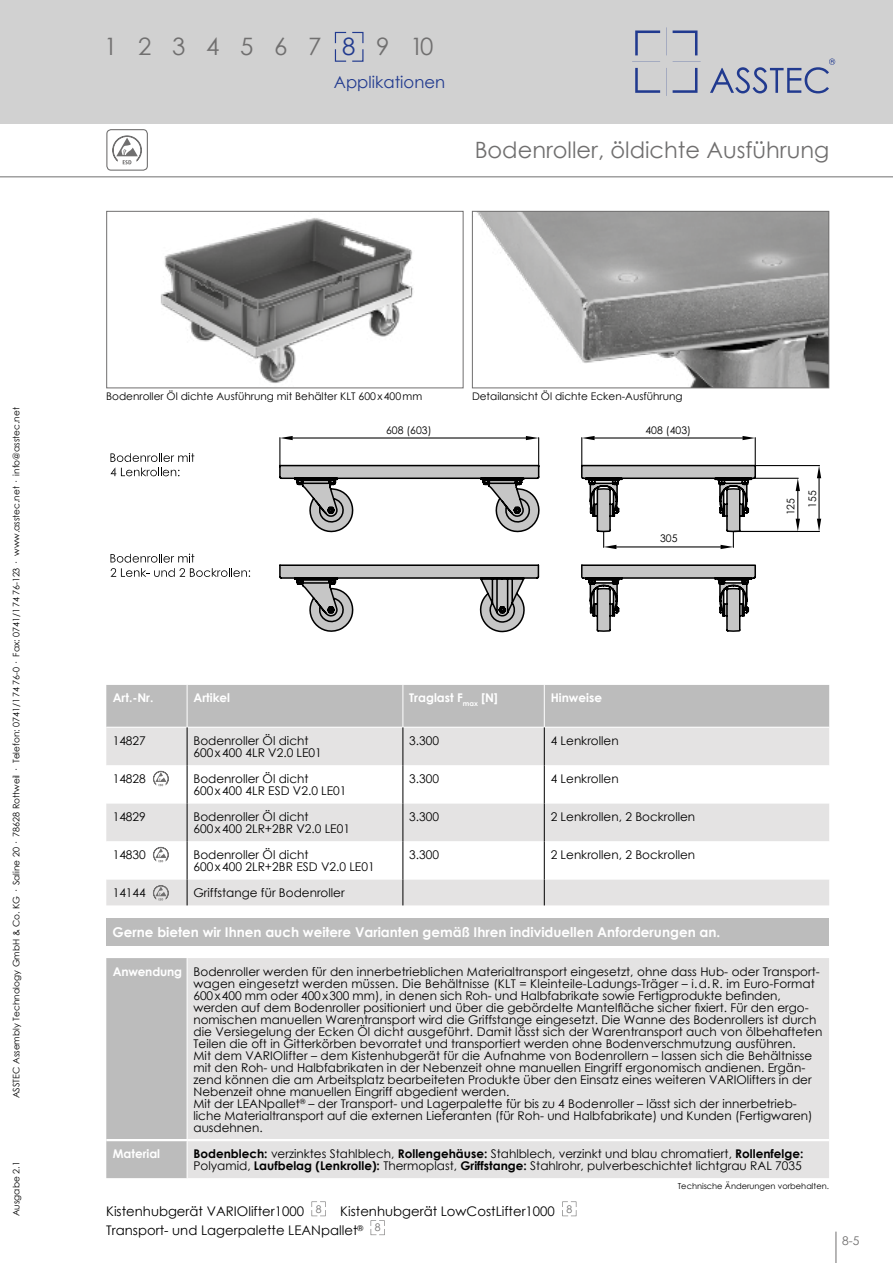
<style>
.page{position:relative;width:893px;height:1263px;background:#fff}
.page>*{position:absolute;margin:0;border:0;box-sizing:border-box;transform-origin:0 0}
.t1{font:24px "Century Gothic";letter-spacing:.865em;color:#706f6f}
.t2{font:22.5px "Century Gothic";color:#706f6f}
.t3{font:16.5px "Century Gothic";color:#213a8f}
.t4{font:700 13.5px "Century Gothic";color:#fff}
.t5{font:13.2px/18.9px "Century Gothic";color:#000}
.t6{font:12px/12px "Century Gothic";color:#000}
.t7{font:700 12px "Century Gothic";color:#fff}
.t8{font:12px "Century Gothic";color:#706f6f}
.t9{font:10.5px/21.6px "Century Gothic";color:#000}
.t10{font:9px "Century Gothic";color:#000}
.t11{font:8.25px "Century Gothic";color:#000}
.s1{color:#213a8f}
.s2{font-weight:700;color:#fff}
.s3{font-weight:700}
</style>
<div class="page">
<div style="left:0;top:0;width:893px;height:123px;background:#d1d1d1"></div>
<svg style="left:335px;top:32px;width:11px;height:11px"></svg>
<svg style="left:352px;top:32px;width:11px;height:11px"></svg>
<svg style="left:352px;top:49px;width:11px;height:13px"></svg>
<svg style="left:335px;top:49px;width:11px;height:13px"></svg>
<svg style="left:666px;top:27px;width:1px;height:28px"></svg>
<svg style="left:666px;top:68px;width:1px;height:28px"></svg>
<svg style="left:710px;top:59px;width:125px;height:34px"></svg>
<svg style="left:635px;top:67px;width:25px;height:26px"></svg>
<svg style="left:673px;top:67px;width:25px;height:26px"></svg>
<svg style="left:635px;top:31px;width:25px;height:24px"></svg>
<svg style="left:673px;top:31px;width:24px;height:24px"></svg>
<hr style="left:836px;top:1231px;width:1px;height:32px;background:#706f6f">
<svg style="left:110px;top:453px;width:84px;height:24px"></svg>
<svg style="left:279px;top:436px;width:478px;height:113px"></svg>
<hr style="left:754px;top:478px;width:44px;height:1px;background:#000">
<svg style="left:796px;top:478px;width:4px;height:53px"></svg>
<hr style="left:756px;top:465px;width:63px;height:1px;background:#000">
<hr style="left:734px;top:531px;width:85px;height:1px;background:#000">
<hr style="left:818px;top:478px;width:2px;height:41px;background:#000">
<svg style="left:817px;top:466px;width:4px;height:12px"></svg>
<svg style="left:817px;top:519px;width:4px;height:12px"></svg>
<svg style="left:110px;top:554px;width:140px;height:23px"></svg>
<svg style="left:279px;top:564px;width:477px;height:68px"></svg>
<img style="left:161px;top:218px;width:252px;height:165px">
<div style="left:106px;top:211px;width:357px;height:177px;border:1px solid #706f6f"></div>
<img style="left:478px;top:213px;width:349px;height:173px">
<div style="left:472px;top:211px;width:357px;height:177px;border:1px solid #706f6f"></div>
<hr style="left:0;top:176px;width:893px;height:1px;background:#706f6f">
<div style="left:106px;top:129px;width:42px;height:42px;border:1px solid #706f6f;border-radius:4px"></div>
<svg style="left:112px;top:136px;width:30px;height:28px"></svg>
<div style="left:106px;top:685px;width:723px;height:42px;background:#bcbcbc"></div>
<div style="left:106px;top:728px;width:723px;height:177px;background:#e4e3e3"></div>
<svg style="left:106px;top:765px;width:723px;height:114px"></svg>
<hr style="left:187px;top:727px;width:1px;height:38px;background:#000">
<hr style="left:544px;top:727px;width:1px;height:38px;background:#000">
<hr style="left:187px;top:765px;width:1px;height:38px;background:#000">
<hr style="left:544px;top:765px;width:1px;height:38px;background:#000">
<hr style="left:187px;top:803px;width:1px;height:38px;background:#000">
<hr style="left:544px;top:803px;width:1px;height:38px;background:#000">
<hr style="left:187px;top:841px;width:1px;height:38px;background:#000">
<hr style="left:544px;top:841px;width:1px;height:38px;background:#000">
<svg style="left:187px;top:879px;width:1px;height:26px"></svg>
<svg style="left:544px;top:879px;width:1px;height:26px"></svg>
<hr style="left:187px;top:685px;width:1px;height:42px;background:#fff">
<hr style="left:544px;top:685px;width:1px;height:42px;background:#fff">
<hr style="left:403px;top:727px;width:1px;height:38px;background:#000">
<hr style="left:403px;top:765px;width:1px;height:38px;background:#000">
<hr style="left:403px;top:803px;width:1px;height:38px;background:#000">
<hr style="left:403px;top:841px;width:1px;height:38px;background:#000">
<svg style="left:403px;top:879px;width:1px;height:26px"></svg>
<hr style="left:403px;top:685px;width:1px;height:42px;background:#fff">
<svg style="left:153px;top:771px;width:16px;height:16px"></svg>
<svg style="left:153px;top:847px;width:16px;height:16px"></svg>
<svg style="left:153px;top:885px;width:16px;height:16px"></svg>
<div style="left:106px;top:958px;width:81px;height:220px;background:#bcbcbc"></div>
<div style="left:188px;top:958px;width:641px;height:220px;background:#e4e3e3"></div>
<hr style="left:106px;top:1139px;width:81px;height:2px;background:#fff">
<hr style="left:187px;top:1139px;width:642px;height:2px;background:#fff">
<div style="left:106px;top:918px;width:723px;height:27px;background:#bcbcbc"></div>
<svg style="left:311px;top:1201px;width:15px;height:15px"></svg>
<svg style="left:562px;top:1201px;width:14px;height:15px"></svg>
<svg style="left:371px;top:1220px;width:14px;height:15px"></svg>
<h1 class="t1" style="left:104px;top:33px;width:83px">123</h1>
<h1 class="t1" style="left:240px;top:33px;width:83px">567</h1>
<h1 class="t1" style="left:206px;top:33px;width:15px">4</h1>
<h1 class="t1" style="left:342px;top:33px;width:93px"><span class="s1">8</span>910</h1>
<h3 class="t3" style="left:334px;top:73px;width:113px">Applikationen</h3>
<h2 class="t2" style="left:475px;top:137px;width:356px">Bodenroller, öldichte Ausführung</h2>
<p class="t10" style="left:11px;top:1098px;width:692px;rotate:-90deg">ASSTEC Assembly Technology GmbH &amp; Co. KG · Saline 20 · 78628 Rottweil · Telefon: 0741/1 74 76-0 · Fax: 0741/1 74 76-123 · www.asstec.net · info@asstec.net</p>
<p class="t10" style="left:11px;top:1216px;width:56px;rotate:-90deg">Ausgabe 2.1</p>
<p class="t9" style="left:106px;top:386px;width:318px">Bodenroller Öl dichte Ausführung mit Behälter KLT 600 x 400 mm</p>
<p class="t9" style="left:472px;top:385px;width:212px">Detailansicht Öl dichte Ecken-Ausführung</p>
<p class="t9" style="left:386px;top:420px;width:47px">608 (603)</p>
<p class="t9" style="left:645px;top:420px;width:47px">408 (403)</p>
<p class="t9" style="left:660px;top:528px;width:19px">305</p>
<p class="t9" style="left:781px;top:508px;width:19px;text-indent:-8px;rotate:-90deg">125<br>155</p>
<p class="t7" style="left:113px;top:689px;width:42px">Art.-Nr.</p>
<p class="t7" style="left:193px;top:689px;width:38px">Artikel</p>
<p class="t7" style="left:409px;top:689px;width:90px">Traglast F<sub>max</sub> [N]</p>
<p class="t7" style="left:551px;top:689px;width:53px">Hinweise</p>
<p class="t6" style="left:113px;top:734px;width:35px">14827</p>
<p class="t6" style="left:193px;top:735px;width:130px">Bodenroller Öl dicht<br>600 x 400 4LR V2.0 LE01</p>
<p class="t6" style="left:409px;top:734px;width:31px">3.300</p>
<p class="t6" style="left:551px;top:734px;width:70px">4 Lenkrollen</p>
<p class="t6" style="left:113px;top:772px;width:35px">14828</p>
<p class="t6" style="left:193px;top:773px;width:155px">Bodenroller Öl dicht<br>600 x 400 4LR ESD V2.0 LE01</p>
<p class="t6" style="left:409px;top:772px;width:31px">3.300</p>
<p class="t6" style="left:551px;top:772px;width:70px">4 Lenkrollen</p>
<p class="t6" style="left:113px;top:810px;width:35px">14829</p>
<p class="t6" style="left:193px;top:811px;width:158px">Bodenroller Öl dicht<br>600 x 400 2LR+2BR V2.0 LE01</p>
<p class="t6" style="left:409px;top:810px;width:31px">3.300</p>
<p class="t6" style="left:551px;top:810px;width:146px">2 Lenkrollen, 2 Bockrollen</p>
<p class="t6" style="left:113px;top:848px;width:35px">14830</p>
<p class="t6" style="left:193px;top:849px;width:183px">Bodenroller Öl dicht<br>600 x 400 2LR+2BR ESD V2.0 LE01</p>
<p class="t6" style="left:409px;top:848px;width:31px">3.300</p>
<p class="t6" style="left:551px;top:848px;width:146px">2 Lenkrollen, 2 Bockrollen</p>
<p class="t6" style="left:113px;top:886px;width:35px">14144</p>
<p class="t6" style="left:193px;top:887px;width:153px">Griffstange für Bodenroller</p>
<p class="t4" style="left:113px;top:922px;width:609px">Gerne bieten wir Ihnen auch weitere Varianten gemäß Ihren individuellen Anforderungen an.</p>
<p class="t6" style="left:193px;top:965px;width:630px;text-indent:-81px"><span class="s2">Anwendung</span> Bodenroller werden für den innerbetrieblichen Materialtransport eingesetzt, ohne dass Hub- oder Transport&shy;wagen eingesetzt werden müssen. Die Behältnisse (KLT = Kleinteile-Ladungs-Träger – i. d. R. im Euro-Format 600 x 400 mm oder 400 x 300 mm), in denen sich Roh- und Halbfabrikate sowie Fertigprodukte befinden, werden auf dem Bodenroller positioniert und über die gebördelte Mantelfläche sicher fixiert. Für den ergo&shy;nomischen manuellen Warentransport wird die Griffstange eingesetzt. Die Wanne des Bodenrollers ist durch die Versiegelung der Ecken Öl dicht ausgeführt. Damit lässt sich der Warentransport auch von ölbehafteten Teilen die oft in Gitterkörben bevorratet und transportiert werden ohne Bodenverschmutzung ausführen.<br>Mit dem VARIOlifter – dem Kistenhubgerät für die Aufnahme von Bodenrollern – lassen sich die Behältnisse mit den Roh- und Halbfabrikaten in der Nebenzeit ohne manuellen Eingriff ergonomisch andienen. Ergän&shy;zend können die am Arbeitsplatz bearbeiteten Produkte über den Einsatz eines weiteren VARIOlifters in der Nebenzeit ohne manuellen Eingriff abgedient werden.<br>Mit der LEANpallet<sup>®</sup> – der Transport- und Lagerpalette für bis zu 4 Bodenroller – lässt sich der innerbetrieb&shy;liche Materialtransport auf die externen Lieferanten (für Roh- und Halbfabrikate) und Kunden (Fertigwaren) ausdehnen.</p>
<p class="t7" style="left:113px;top:1144px;width:49px">Material</p>
<p class="t6" style="left:193px;top:1147px;width:611px"><span class="s3">Bodenblech:</span> verzinktes Stahlblech, <span class="s3">Rollengehäuse:</span> Stahlblech, verzinkt und blau chromatiert, <span class="s3">Rollenfelge:<br></span>Polyamid, <span class="s3">Laufbelag (Lenkrolle):</span> Thermoplast, <span class="s3">Griffstange:</span> Stahlrohr, pulverbeschichtet lichtgrau RAL 7035</p>
<p class="t5" style="left:106px;top:1202px;width:468px;text-indent:234px">Kistenhubgerät LowCostLifter1000 <sup>8<br></sup>Transport- und Lagerpalette LEANpallet<sup>®</sup> <sup>8</sup></p>
<p class="t5" style="left:106px;top:1202px;width:217px">Kistenhubgerät VARIOlifter1000 <sup>8</sup></p>
<p class="t11" style="left:678px;top:1180px;width:153px">Technische Änderungen vorbehalten.</p>
<p class="t8" style="left:842px;top:1232px;width:19px">8-5</p>
</div>
